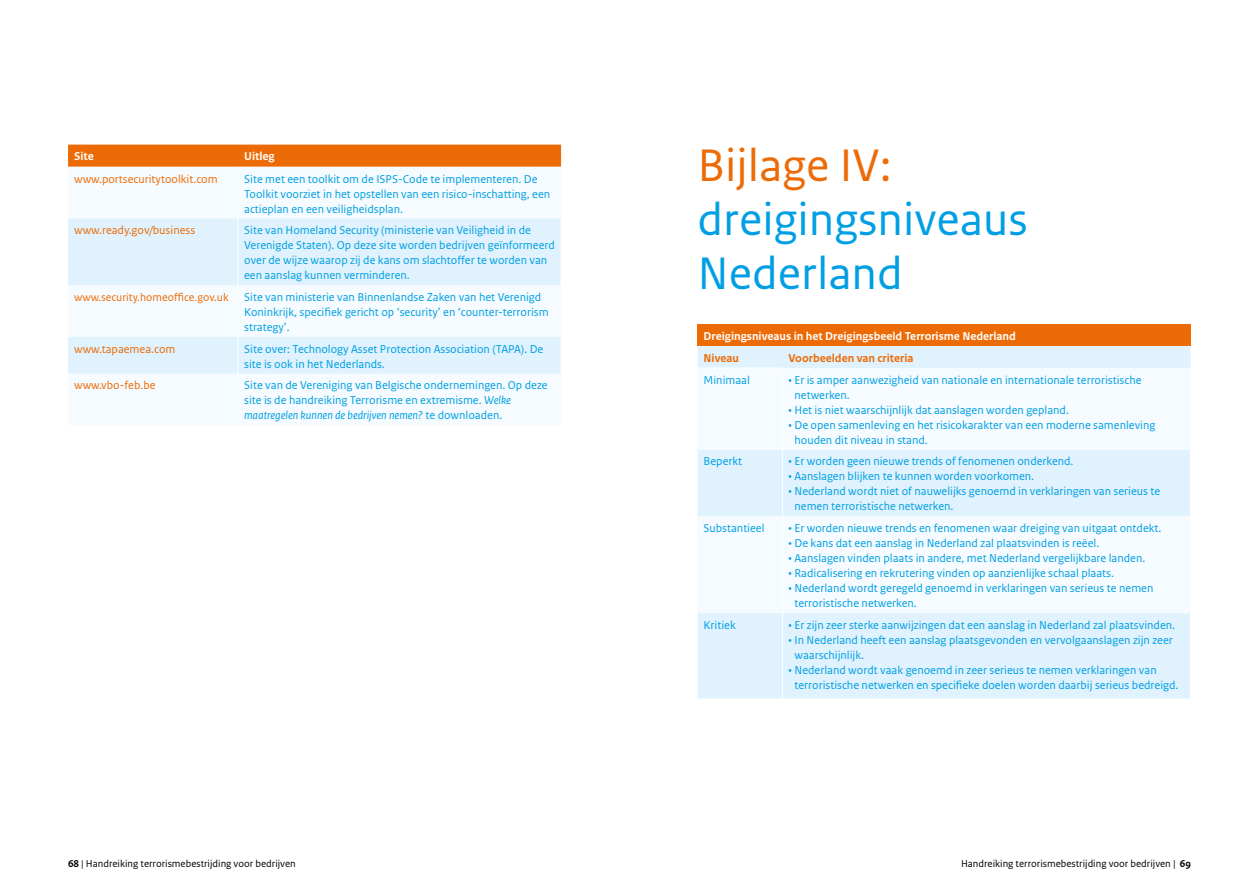
<style>
.page{position:relative;width:1259px;height:893px;background:#fff}
.page>*{position:absolute;margin:0;border:0;box-sizing:border-box;transform-origin:0 0}
.t1{font:48px/54px "Rijksoverheid Sans Text";color:#009fe3}
.t2{font:48px "Rijksoverheid Sans Text";color:#ed6b06}
.t3{font:12px/15px "Rijksoverheid Sans Text";color:#009fe3}
.t4{font:12px "Rijksoverheid Sans Text";color:#ed6b06}
.t5{font:700 12px "Rijksoverheid Sans Text";color:#fff}
.t6{font:700 12px "Rijksoverheid Sans Text";color:#ed6b06}
.t7{font:11.7px "Rijksoverheid Sans Text";color:#ed6b06}
.t8{font:10.5px "Rijksoverheid Sans Text";color:#000}
.s1{font-style:italic}
.s2{font-weight:700}
</style>
<div class="page">
<div style="left:68px;top:145px;width:493px;height:22px;background:#ed6b06"></div>
<svg style="left:68px;top:218px;width:493px;height:156px;fill:#dff2fd"></svg>
<hr style="left:238px;top:218px;width:1px;height:67px;background:#fff">
<hr style="left:238px;top:285px;width:1px;height:52px;background:#fff">
<hr style="left:238px;top:337px;width:1px;height:37px;background:#fff">
<div style="left:697px;top:325px;width:493px;height:21px;background:#ed6b06"></div>
<div style="left:697px;top:346px;width:493px;height:352px;background:#dff2fd"></div>
<svg style="left:697px;top:368px;width:493px;height:245px;fill:#f5fbfe"></svg>
<hr style="left:697px;top:368px;width:86px;height:1px;background:#fff">
<hr style="left:782px;top:368px;width:1px;height:82px;background:#fff">
<hr style="left:782px;top:450px;width:1px;height:66px;background:#fff">
<hr style="left:782px;top:516px;width:1px;height:97px;background:#fff">
<hr style="left:782px;top:613px;width:1px;height:85px;background:#fff">
<p class="t5" style="left:74px;top:150px;width:21px">Site</p>
<p class="t5" style="left:244px;top:150px;width:32px">Uitleg</p>
<p class="t4" style="left:74px;top:172px;width:145px">www.portsecuritytoolkit.com</p>
<p class="t3" style="left:244px;top:171px;width:307px">Site met een toolkit om de ISPS-Code te implementeren. De<br>Toolkit voorziet in het opstellen van een risico-inschatting, een actieplan en een veiligheidsplan.</p>
<p class="t4" style="left:74px;top:223px;width:123px">www.ready.gov/business</p>
<p class="t3" style="left:244px;top:223px;width:312px">Site van Homeland Security (ministerie van Veiligheid in de Verenigde Staten). Op deze site worden bedrijven geïnformeerd over de wijze waarop zij de kans om slachtoffer te worden van een aanslag kunnen verminderen.</p>
<p class="t7" style="left:74px;top:290px;width:156px">www.security.homeoffice.gov.uk</p>
<p class="t3" style="left:244px;top:290px;width:306px">Site van ministerie van Binnenlandse Zaken van het Verenigd<br>Koninkrijk, specifiek gericht op ‘security’ en ‘counter-terrorism strategy’.</p>
<p class="t4" style="left:74px;top:342px;width:103px">www.tapaemea.com</p>
<p class="t3" style="left:244px;top:341px;width:301px">Site over: Technology Asset Protection Association (TAPA). De site is ook in het Nederlands.</p>
<p class="t4" style="left:74px;top:379px;width:83px">www.vbo-feb.be</p>
<p class="t3" style="left:244px;top:378px;width:305px">Site van de Vereniging van Belgische ondernemingen. Op deze site is de handreiking Terrorisme en extremisme. <span class="s1">Welke maatregelen kunnen de bedrijven nemen?</span> te downloaden.</p>
<h1 class="t2" style="left:697px;top:137px;width:195px">Bijlage IV:</h1>
<h1 class="t1" style="left:697px;top:193px;width:332px">dreigingsniveaus<br>Nederland</h1>
<p class="t5" style="left:703px;top:330px;width:314px">Dreigingsniveaus in het Dreigingsbeeld Terrorisme Nederland</p>
<p class="t6" style="left:703px;top:351px;width:37px">Niveau</p>
<p class="t6" style="left:788px;top:351px;width:126px">Voorbeelden van criteria</p>
<p class="t3" style="left:703px;top:372px;width:48px">Minimaal</p>
<p class="t3" style="left:794px;top:372px;width:348px;text-indent:-6px">• Er is amper aanwezigheid van nationale en internationale terroristische netwerken.</p>
<p class="t3" style="left:788px;top:402px;width:282px">• Het is niet waarschijnlijk dat aanslagen worden gepland.</p>
<p class="t3" style="left:794px;top:417px;width:362px;text-indent:-6px">• De open samenleving en het risicokarakter van een moderne samenleving houden dit niveau in stand.</p>
<p class="t3" style="left:703px;top:454px;width:40px">Beperkt</p>
<p class="t3" style="left:788px;top:454px;width:286px">• Er worden geen nieuwe trends of fenomenen onderkend.</p>
<p class="t3" style="left:788px;top:469px;width:247px">• Aanslagen blijken te kunnen worden voorkomen.</p>
<p class="t3" style="left:794px;top:484px;width:367px;text-indent:-6px">• Nederland wordt niet of nauwelijks genoemd in verklaringen van serieus te nemen terroristische netwerken.</p>
<p class="t3" style="left:703px;top:521px;width:63px">Substantieel</p>
<p class="t3" style="left:788px;top:521px;width:374px">• Er worden nieuwe trends en fenomenen waar dreiging van uitgaat ontdekt.</p>
<p class="t3" style="left:788px;top:536px;width:312px">• De kans dat een aanslag in Nederland zal plaatsvinden is reëel.</p>
<p class="t3" style="left:788px;top:551px;width:358px">• Aanslagen vinden plaats in andere, met Nederland vergelijkbare landen.</p>
<p class="t3" style="left:788px;top:566px;width:327px">• Radicalisering en rekrutering vinden op aanzienlijke schaal plaats.</p>
<p class="t3" style="left:794px;top:581px;width:360px;text-indent:-6px">• Nederland wordt geregeld genoemd in verklaringen van serieus te nemen terroristische netwerken.</p>
<p class="t3" style="left:703px;top:618px;width:34px">Kritiek</p>
<p class="t3" style="left:788px;top:618px;width:388px">• Er zijn zeer sterke aanwijzingen dat een aanslag in Nederland zal plaatsvinden.</p>
<p class="t3" style="left:794px;top:633px;width:380px;text-indent:-6px">• In Nederland heeft een aanslag plaatsgevonden en vervolgaanslagen zijn zeer waarschijnlijk.</p>
<p class="t3" style="left:794px;top:663px;width:385px;text-indent:-6px">• Nederland wordt vaak genoemd in zeer serieus te nemen verklaringen van terroristische netwerken en specifieke doelen worden daarbij serieus bedreigd.</p>
<p class="t8" style="left:68px;top:858px;width:229px"><span class="s2">68</span> | Handreiking terrorismebestrijding voor bedrijven</p>
<p class="t8" style="left:961px;top:858px;width:231px">Handreiking terrorismebestrijding voor bedrijven | <span class="s2">69</span></p>
</div>
